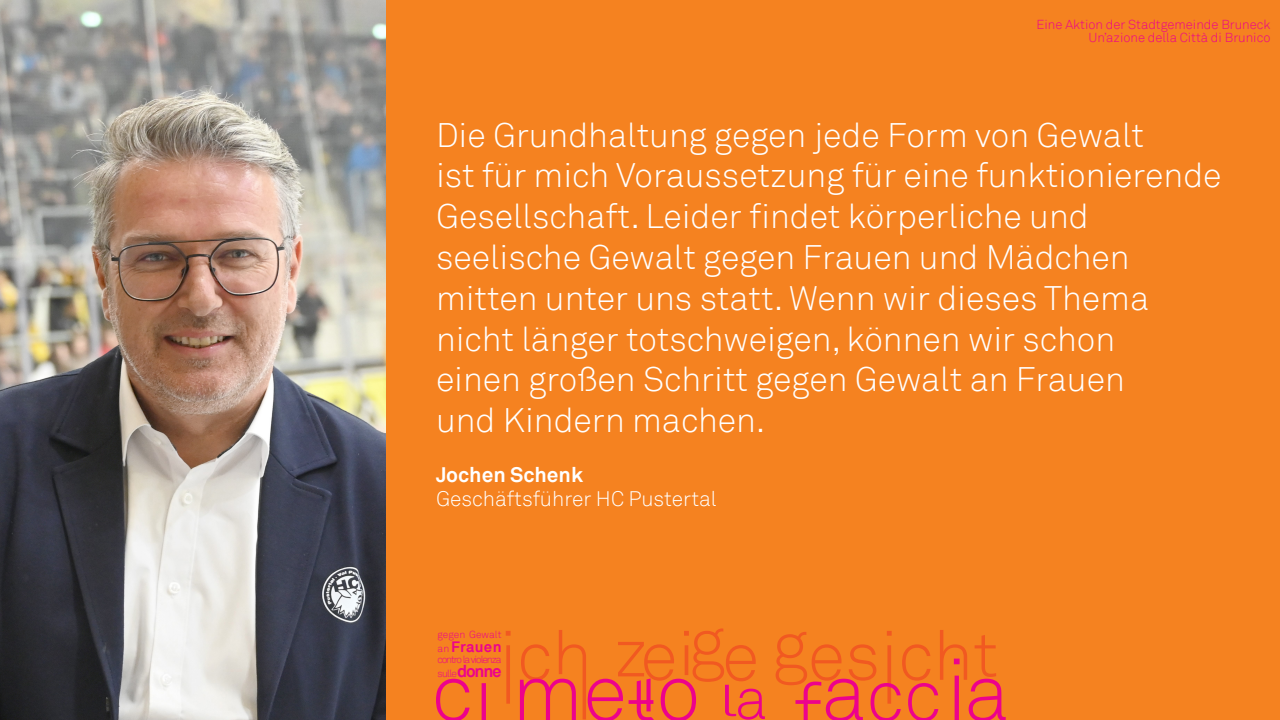
<style>
.page{position:relative;width:1280px;height:720px;background:#f58220}
.page>*{position:absolute;margin:0;border:0;box-sizing:border-box;transform-origin:0 0}
.Statements{font:300 34px/40.8px "Akkurat";color:#fff}
.Name_und_Position{font:300 21px "Akkurat";color:#fff}
.Name_und_Position-2{font:700 21px "Akkurat";color:#fff}
.t1{font:700 15px "Akkurat";letter-spacing:.015em;color:#ed028c}
.t2{font:300 13px/13px "Akkurat";color:#ed028c;text-align:right}
.t3{font:300 10.2px/14px "Akkurat";letter-spacing:-.085em;color:#ed028c}
.t4{font:300 10.2px "Akkurat";color:#ed028c}
.s1{font-weight:300;font-size:10.2px}
.s2{font-weight:700;font-size:17px}
</style>
<div class="page">
<svg style="left:506px;top:628px;width:490px;height:76px"></svg>
<svg style="left:436px;top:678px;width:260px;height:42px"></svg>
<svg style="left:796px;top:659px;width:210px;height:61px"></svg>
<svg style="left:725px;top:645px;width:40px;height:75px"></svg>
<img style="left:0;top:0;width:386px;height:720px">
<p class="t2" style="left:1037px;top:19px;width:235px">Eine Aktion der Stadtgemeinde Bruneck<br>Un’azione della Città di Brunico</p>
<p class="Statements" style="left:436px;top:115px;width:787px">Die Grundhaltung gegen jede Form von Gewalt<br>ist für mich Voraussetzung für eine funktionierende Gesellschaft. Leider findet körperliche und seelische Gewalt gegen Frauen und Mädchen mitten unter uns statt. Wenn wir dieses Thema nicht länger totschweigen, können wir schon<br>einen großen Schritt gegen Gewalt an Frauen<br>und Kindern machen.</p>
<p class="Name_und_Position-2" style="left:436px;top:462px;width:149px">Jochen Schenk</p>
<p class="Name_und_Position" style="left:436px;top:487px;width:282px">Geschäftsführer HC Pustertal</p>
<p class="t4" style="left:438px;top:628px;width:66px">gegen Gewalt</p>
<p class="t1" style="left:438px;top:637px;width:66px"><span class="s1">an</span> Frauen</p>
<p class="t3" style="left:438px;top:652px;width:66px">contro la violenza sulle <span class="s2">donne</span></p>
</div>
